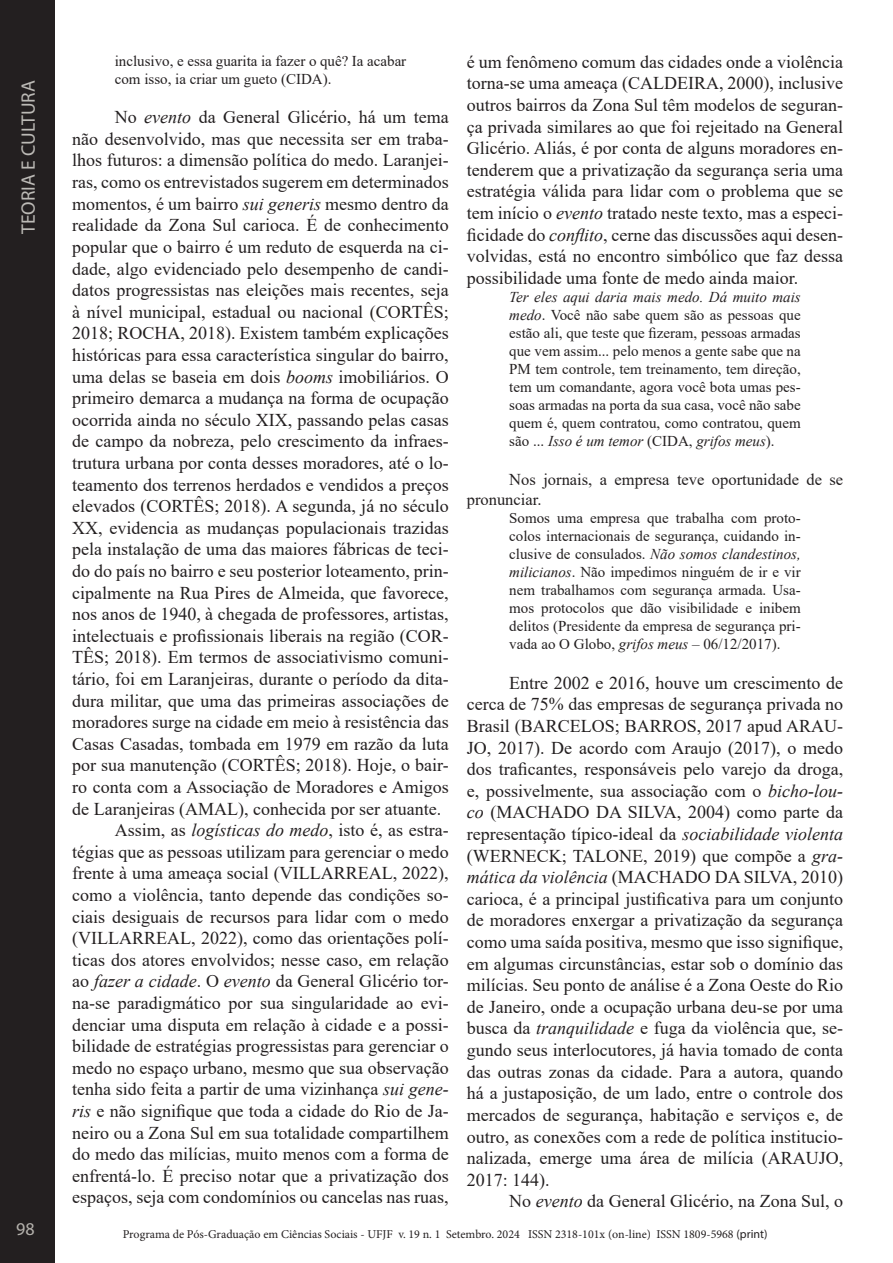
<style>
.page{position:relative;width:893px;height:1263px;background:#fff}
.page>*{position:absolute;margin:0;border:0;box-sizing:border-box;transform-origin:0 0}
.t1{font:19.5px "Myriad Pro";color:#bcbab6}
.t2{font:18px/21.6px "Times New Roman";color:#231f20;text-align:justify}
.t3{font:18px "Myriad Pro";color:#b5b2ad}
.t4{font:16.5px/19.8px "Times New Roman";color:#231f20}
.t5{font:15px/18px "Times New Roman";color:#231f20;text-align:justify}
.t6{font:12px "Minion Pro";color:#231f20}
.s1{font-style:italic}
.s2{font-family:"Myriad Pro"}
</style>
<div class="page">
<div style="left:0;top:0;width:54px;height:1263px;background:#231f20"></div>
<p class="t1" style="left:16px;top:234px;width:155px;rotate:-90deg">TEORIA E CULTURA</p>
<p class="t3" style="left:16px;top:1218px;width:20px">98</p>
<p class="t5" style="left:115px;top:51px;width:293px">inclusivo, e essa guarita ia fazer o quê? Ia acabar com isso, ia criar um gueto (CIDA).</p>
<p class="t2" style="left:72px;top:106px;width:378px;text-indent:43px">No <span class="s1">evento</span> da General Glicério, há um tema não desenvolvido, mas que necessita ser em traba&shy;lhos futuros: a dimensão política do medo. Laranjei&shy;ras, como os entrevistados sugerem em determinados momentos, é um bairro <span class="s1">sui generis</span> mesmo dentro da realidade da Zona Sul carioca. É de conhecimento popular que o bairro é um reduto de esquerda na ci&shy;dade, algo evidenciado pelo desempenho de candi&shy;datos progressistas nas eleições mais recentes, seja à nível municipal, estadual ou nacional (CORTÊS; 2018; ROCHA, 2018). Existem também explicações históricas para essa característica singular do bairro, uma delas se baseia em dois <span class="s1">booms</span> imobiliários. O primeiro demarca a mudança na forma de ocupação ocorrida ainda no século XIX, passando pelas casas de campo da nobreza, pelo crescimento da infraes&shy;trutura urbana por conta desses moradores, até o lo&shy;teamento dos terrenos herdados e vendidos a preços elevados (CORTÊS; 2018). A segunda, já no século XX, evidencia as mudanças populacionais trazidas pela instalação de uma das maiores fábricas de teci&shy;do do país no bairro e seu posterior loteamento, prin&shy;cipalmente na Rua Pires de Almeida, que favorece, nos anos de 1940, à chegada de professores, artistas, intelectuais e profissionais liberais na região (COR-TÊS; 2018). Em termos de associativismo comuni&shy;tário, foi em Laranjeiras, durante o período da dita&shy;dura militar, que uma das primeiras associações de moradores surge na cidade em meio à resistência das Casas Casadas, tombada em 1979 em razão da luta por sua manutenção (CORTÊS; 2018). Hoje, o bair&shy;ro conta com a Associação de Moradores e Amigos de Laranjeiras (AMAL), conhecida por ser atuante.</p>
<p class="t2" style="left:72px;top:819px;width:378px;text-indent:43px">Assim, as <span class="s1">logísticas do medo</span>, isto é, as estra&shy;tégias que as pessoas utilizam para gerenciar o medo frente à uma ameaça social (VILLARREAL, 2022), como a violência, tanto depende das condições so&shy;ciais desiguais de recursos para lidar com o medo (VILLARREAL, 2022), como das orientações polí&shy;ticas dos atores envolvidos; nesse caso, em relação ao <span class="s1">fazer a cidade</span>. O <span class="s1">evento</span> da General Glicério tor&shy;na-se paradigmático por sua singularidade ao evi&shy;denciar uma disputa em relação à cidade e a possi&shy;bilidade de estratégias progressistas para gerenciar o medo no espaço urbano, mesmo que sua observação tenha sido feita a partir de uma vizinhança <span class="s1">sui gene&shy;ris</span> e não signifique que toda a cidade do Rio de Ja&shy;neiro ou a Zona Sul em sua totalidade compartilhem do medo das milícias, muito menos com a forma de enfrentá-lo. É preciso notar que a privatização dos espaços, seja com condomínios ou cancelas nas ruas,</p>
<p class="t2" style="left:467px;top:50px;width:378px">é um fenômeno comum das cidades onde a violência torna-se uma ameaça (CALDEIRA, 2000), inclusive outros bairros da Zona Sul têm modelos de seguran&shy;ça privada similares ao que foi rejeitado na General Glicério. Aliás, é por conta de alguns moradores en&shy;tenderem que a privatização da segurança seria uma estratégia válida para lidar com o problema que se tem início o <span class="s1">evento</span> tratado neste texto, mas a especi&shy;ficidade do <span class="s1">conflito</span>, cerne das discussões aqui desen&shy;volvidas, está no encontro simbólico que faz dessa possibilidade uma fonte de medo ainda maior.</p>
<p class="t5" style="left:509px;top:287px;width:293px"><span class="s1">Ter eles aqui daria mais medo. Dá muito mais medo</span>. Você não sabe quem são as pessoas que estão ali, que teste que fizeram, pessoas armadas que vem assim... pelo menos a gente sabe que na PM tem controle, tem treinamento, tem direção, tem um comandante, agora você bota umas pes&shy;soas armadas na porta da sua casa, você não sabe quem é, quem contratou, como contratou, quem são ... <span class="s1">Isso é um temor</span> (CIDA, <span class="s1">grifos meus</span>).</p>
<p class="t4" style="left:467px;top:469px;width:378px;text-indent:43px">Nos jornais, a empresa teve oportunidade de se pronunciar.</p>
<p class="t5" style="left:509px;top:509px;width:293px">Somos uma empresa que trabalha com proto&shy;colos internacionais de segurança, cuidando in&shy;clusive de consulados. <span class="s1">Não somos clandestinos, milicianos</span>. Não impedimos ninguém de ir e vir nem trabalhamos com segurança armada. Usa&shy;mos protocolos que dão visibilidade e inibem delitos (Presidente da empresa de segurança pri&shy;vada ao O Globo, <span class="s1">grifos meus</span> – 06/12/2017).</p>
<p class="t2" style="left:467px;top:671px;width:378px;text-indent:43px">Entre 2002 e 2016, houve um crescimento de cerca de 75% das empresas de segurança privada no Brasil (BARCELOS; BARROS, 2017 apud ARAU-JO, 2017). De acordo com Araujo (2017), o medo dos traficantes, responsáveis pelo varejo da droga, e, possivelmente, sua associação com o <span class="s1">bicho-lou&shy;co</span> (MACHADO DA SILVA, 2004) como parte da representação típico-ideal da <span class="s1">sociabilidade violenta </span>(WERNECK; TALONE, 2019) que compõe a <span class="s1">gra&shy;mática da violência</span> (MACHADO DA SILVA, 2010) carioca, é a principal justificativa para um conjunto de moradores enxergar a privatização da segurança como uma saída positiva, mesmo que isso signifique, em algumas circunstâncias, estar sob o domínio das milícias. Seu ponto de análise é a Zona Oeste do Rio de Janeiro, onde a ocupação urbana deu-se por uma busca da <span class="s1">tranquilidade</span> e fuga da violência que, se&shy;gundo seus interlocutores, já havia tomado de conta das outras zonas da cidade. Para a autora, quando há a justaposição, de um lado, entre o controle dos mercados de segurança, habitação e serviços e, de outro, as conexões com a rede de política institucio&shy;nalizada, emerge uma área de milícia (ARAUJO, 2017: 144).</p>
<p class="t2" style="left:509px;top:1190px;width:335px">No <span class="s1">evento</span> da General Glicério, na Zona Sul, o</p>
<p class="t6" style="left:123px;top:1226px;width:646px">Programa de Pós-Graduação em Ciências Sociais - UFJF v. 19 n. 1 Setembro. 2024 ISSN 2318-101x (on-line) ISSN 1809-5968 <span class="s2">(print)</span></p>
</div>
